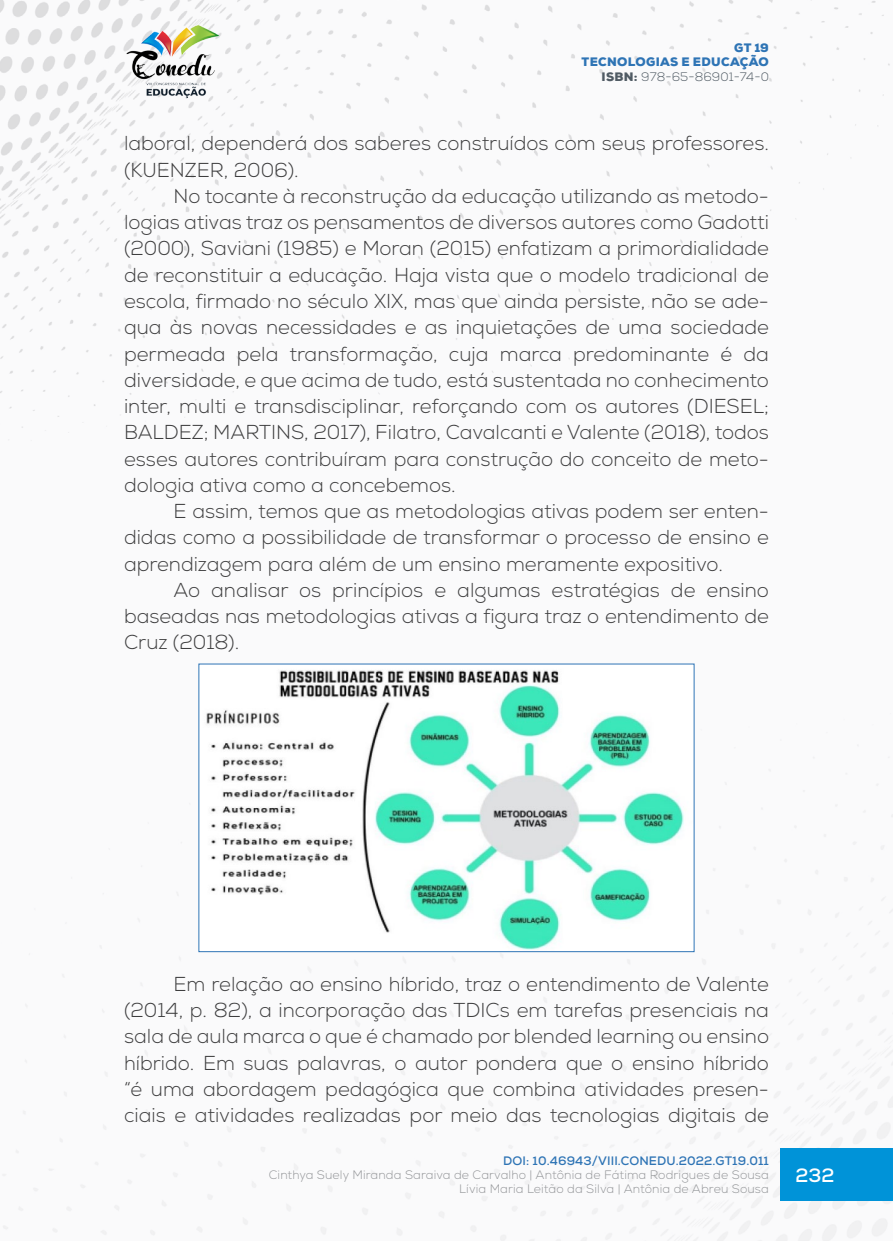
<style>
.page{position:relative;width:893px;height:1241px;background:#fff}
.page>*{position:absolute;margin:0;border:0;box-sizing:border-box;transform-origin:0 0}
._8_CORPO{font:300 20.12px/26.2px "Nexa";color:#3e3e3f;text-align:justify}
.t1{font:700 19.25px "Nexa";color:#fff}
.t2{font:300 12.25px/14px "Nexa";letter-spacing:.01em;color:#939598;text-align:right}
.t3{font:900 12.25px/14.7px "Nexa";letter-spacing:.025em;color:#2e74b5;text-align:right}
.t4{font:700 12.25px "Nexa";letter-spacing:.01em;color:#2e74b5}
.s1{color:#505b64}
.s2{font-weight:300;color:#505b64}
</style>
<div class="page">
<img style="left:0;top:0;width:893px;height:1240px">
<div style="left:781px;top:1148px;width:112px;height:52px;background:#0093d8"></div>
<img style="left:124px;top:25px;width:98px;height:74px">
<img style="left:200px;top:665px;width:492px;height:284px">
<p class="t3" style="left:582px;top:40px;width:189px">GT 19<br>TECNOLOGIAS E EDUCAÇÃO<br><span class="s1">ISBN:</span> <span class="s2">978-65-86901-74-0</span></p>
<p class="_8_CORPO" style="left:124px;top:131px;width:646px">laboral, dependerá dos saberes construídos com seus professores. (KUENZER, 2006).</p>
<p class="_8_CORPO" style="left:124px;top:183px;width:646px;text-indent:50px">No tocante à reconstrução da educação utilizando as metodo&shy;logias ativas traz os pensamentos de diversos autores como Gadotti (2000), Saviani (1985) e Moran (2015) enfatizam a primordialidade de reconstituir a educação. Haja vista que o modelo tradicional de escola, firmado no século XIX, mas que ainda persiste, não se ade&shy;qua às novas necessidades e as inquietações de uma sociedade permeada pela transformação, cuja marca predominante é da diversidade, e que acima de tudo, está sustentada no conhecimento inter, multi e transdisciplinar, reforçando com os autores (DIESEL; BALDEZ; MARTINS, 2017), Filatro, Cavalcanti e Valente (2018), todos esses autores contribuíram para construção do conceito de meto&shy;dologia ativa como a concebemos.</p>
<p class="_8_CORPO" style="left:124px;top:498px;width:646px;text-indent:50px">E assim, temos que as metodologias ativas podem ser enten&shy;didas como a possibilidade de transformar o processo de ensino e aprendizagem para além de um ensino meramente expositivo.</p>
<p class="_8_CORPO" style="left:124px;top:577px;width:646px;text-indent:50px">Ao analisar os princípios e algumas estratégias de ensino baseadas nas metodologias ativas a figura traz o entendimento de Cruz (2018).</p>
<p class="_8_CORPO" style="left:124px;top:971px;width:646px;text-indent:50px">Em relação ao ensino híbrido, traz o entendimento de Valente (2014, p. 82), a incorporação das TDICs em tarefas presenciais na sala de aula marca o que é chamado por blended learning ou ensino híbrido. Em suas palavras, o autor pondera que o ensino híbrido “é uma abordagem pedagógica que combina atividades presen&shy;ciais e atividades realizadas por meio das tecnologias digitais de</p>
<p class="t4" style="left:503px;top:1152px;width:267px">DOI: 10.46943/VIII.CONEDU.2022.GT19.011</p>
<p class="t2" style="left:269px;top:1167px;width:502px">Cinthya Suely Miranda Saraiva de Carvalho | Antônia de Fátima Rodrigues de Sousa<br>Lívia Maria Leitão da Silva | Antônia de Abreu Sousa</p>
<p class="t1" style="left:796px;top:1162px;width:40px">232</p>
</div>
